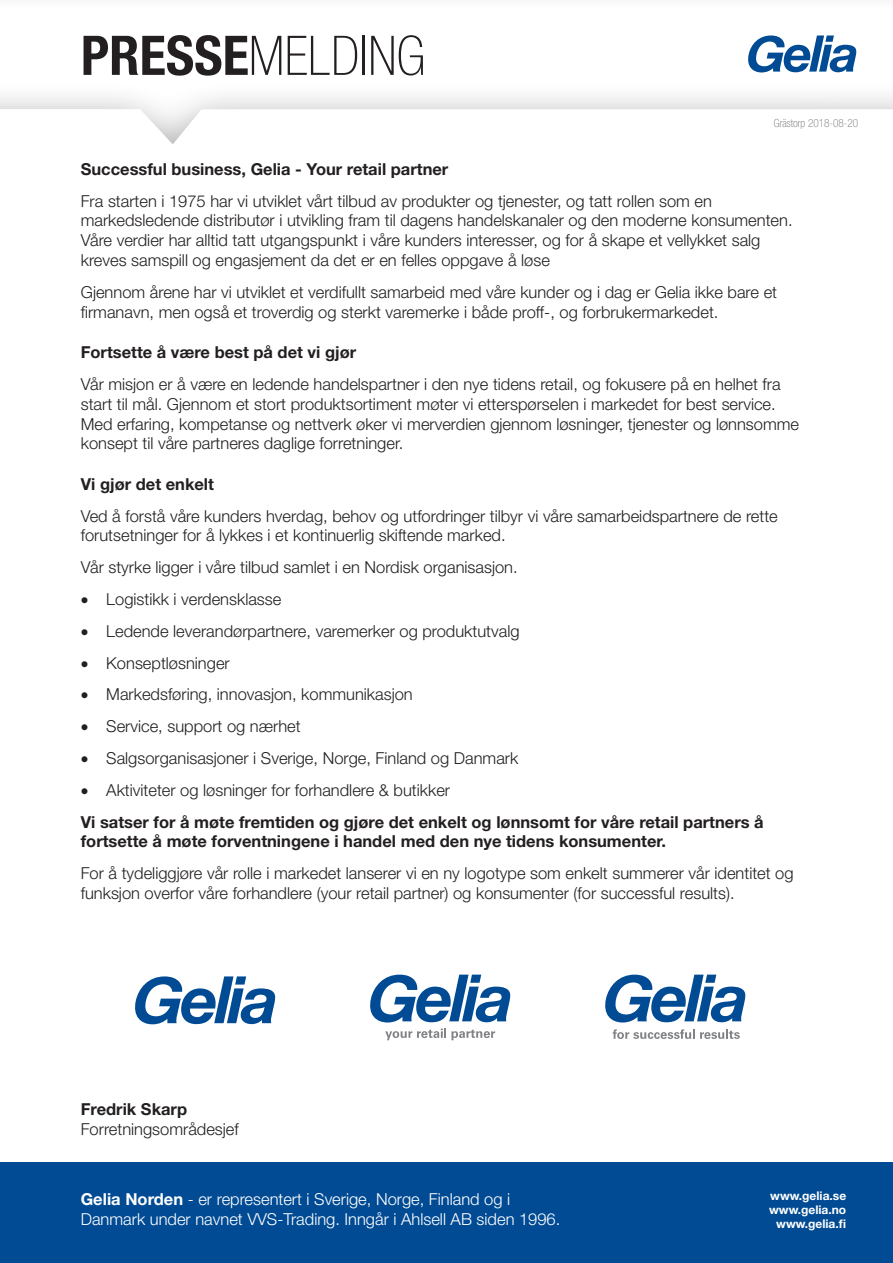
<style>
.page{position:relative;width:893px;height:1263px;background:#fff}
.page>*{position:absolute;margin:0;border:0;box-sizing:border-box;transform-origin:0 0}
.t1{font:100 condensed 54.6px "Helvetica Neue LT Std";color:#231f20}
.t2{font:300 16.5px/19.8px "Helvetica Neue LT Std";color:#231f20}
.t3{font:700 16.5px/19.8px "Helvetica Neue LT Std";color:#231f20}
.t4{font:300 16.5px/19.8px "Helvetica Neue LT Std";color:#fff}
.t5{font:700 12px "Helvetica Neue LT Std";color:#fff}
.t6{font:100 condensed 11.25px "Helvetica Neue LT Std";color:#6f7073}
.s1{font-weight:700}
</style>
<div class="page">
<div style="left:0;top:1162px;width:893px;height:101px;background:#014b94"></div>
<div style="left:0;top:0;width:893px;height:145px;background:#231f20;opacity:.5"></div>
<svg style="left:746px;top:35px;width:110px;height:37px"></svg>
<svg style="left:135px;top:976px;width:140px;height:48px"></svg>
<svg style="left:385px;top:1028px;width:110px;height:12px"></svg>
<svg style="left:370px;top:974px;width:140px;height:48px"></svg>
<svg style="left:613px;top:1029px;width:127px;height:10px"></svg>
<svg style="left:605px;top:974px;width:140px;height:48px"></svg>
<p class="t1" style="left:81px;top:25px;width:346px"><span class="s1">PRESSE</span>MELDING</p>
<p class="t6" style="left:774px;top:117px;width:86px">Grästorp 2018-08-20</p>
<p class="t3" style="left:81px;top:159px;width:369px">Successful business, Gelia - Your retail partner</p>
<p class="t2" style="left:81px;top:190px;width:713px">Fra starten i 1975 har vi utviklet vårt tilbud av produkter og tjenester, og tatt rollen som en markedsledende distributør i utvikling fram til dagens handelskanaler og den moderne konsumenten.<br>Våre verdier har alltid tatt utgangspunkt i våre kunders interesser, og for å skape et vellykket salg kreves samspill og engasjement da det er en felles oppgave å løse</p>
<p class="t2" style="left:81px;top:282px;width:698px">Gjennom årene har vi utviklet et verdifullt samarbeid med våre kunder og i dag er Gelia ikke bare et firmanavn, men også et troverdig og sterkt varemerke i både proff-, og forbrukermarkedet.</p>
<p class="t3" style="left:81px;top:342px;width:277px">Fortsette å være best på det vi gjør</p>
<p class="t2" style="left:81px;top:374px;width:720px">Vår misjon er å være en ledende handelspartner i den nye tidens retail, og fokusere på en helhet fra start til mål. Gjennom et stort produktsortiment møter vi etterspørselen i markedet for best service.<br>Med erfaring, kompetanse og nettverk øker vi merverdien gjennom løsninger, tjenester og lønnsomme konsept til våre partneres daglige forretninger.</p>
<p class="t3" style="left:81px;top:474px;width:135px">Vi gjør det enkelt</p>
<p class="t2" style="left:81px;top:505px;width:698px">Ved å forstå våre kunders hverdag, behov og utfordringer tilbyr vi våre samarbeidspartnere de rette forutsetninger for å lykkes i et kontinuerlig skiftende marked.</p>
<p class="t2" style="left:81px;top:557px;width:438px">Vår styrke ligger i våre tilbud samlet i en Nordisk organisasjon.</p>
<p class="t2" style="left:81px;top:589px;width:202px">• Logistikk i verdensklasse</p>
<p class="t2" style="left:81px;top:621px;width:440px">• Ledende leverandørpartnere, varemerker og produktutvalg</p>
<p class="t2" style="left:81px;top:652px;width:150px">• Konseptløsninger</p>
<p class="t2" style="left:81px;top:684px;width:334px">• Markedsføring, innovasjon, kommunikasjon</p>
<p class="t2" style="left:81px;top:716px;width:221px">• Service, support og nærhet</p>
<p class="t2" style="left:81px;top:748px;width:439px">• Salgsorganisasjoner i Sverige, Norge, Finland og Danmark</p>
<p class="t2" style="left:81px;top:780px;width:371px">• Aktiviteter og løsninger for forhandlere &amp; butikker</p>
<p class="t3" style="left:81px;top:811px;width:684px">Vi satser for å møte fremtiden og gjøre det enkelt og lønnsomt for våre retail partners å fortsette å møte forventningene i handel med den nye tidens konsumenter.</p>
<p class="t2" style="left:81px;top:863px;width:714px">For å tydeliggjøre vår rolle i markedet lanserer vi en ny logotype som enkelt summerer vår identitet og funksjon overfor våre forhandlere (your retail partner) og konsumenter (for successful results).</p>
<p class="t3" style="left:81px;top:1099px;width:108px">Fredrik Skarp</p>
<p class="t2" style="left:81px;top:1119px;width:160px">Forretningsområdesjef</p>
<p class="t4" style="left:81px;top:1189px;width:481px"><span class="s1">Gelia Norden</span> - er representert i Sverige, Norge, Finland og i<br>Danmark under navnet VVS-Trading. Inngår i Ahlsell AB siden 1996.</p>
<p class="t5" style="left:770px;top:1188px;width:77px">www.gelia.se</p>
<p class="t5" style="left:769px;top:1202px;width:79px">www.gelia.no</p>
<p class="t5" style="left:776px;top:1217px;width:71px">www.gelia.fi</p>
</div>
